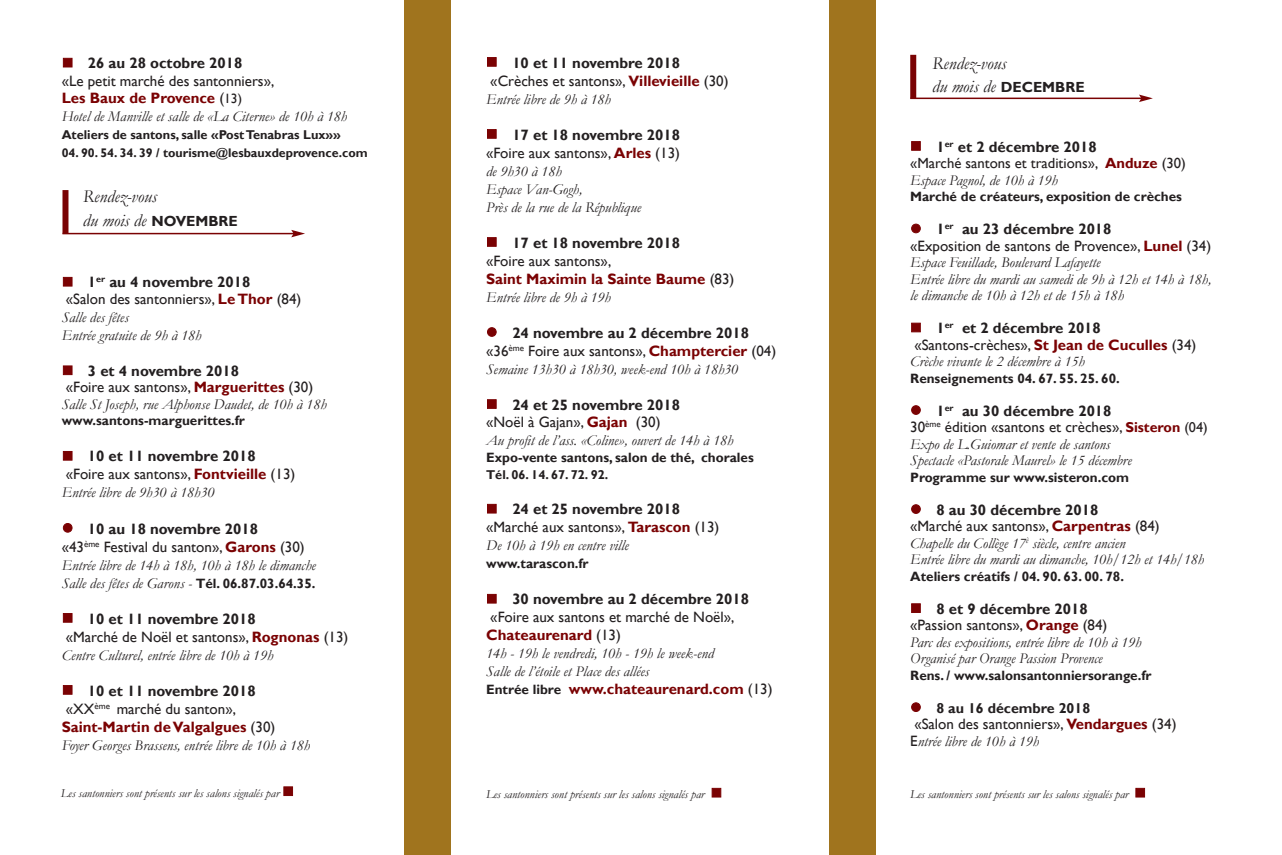
<style>
.page{position:relative;width:1282px;height:855px;background:#fff}
.page>*{position:absolute;margin:0;border:0;box-sizing:border-box;transform-origin:0 0}
.t1{font:italic 18px/23.2px "Garamond";color:#231f20}
.t2{font:italic 15px/18px "Garamond";color:#231f20}
.t3{font:15px/18px "Gill Sans";color:#231f20}
.t4{font:700 15px/18px "Gill Sans";color:#7a0203}
.t5{font:700 15px/18px "Gill Sans";color:#231f20}
.t6{font:14.7px "Gill Sans";color:#231f20}
.t7{font:700 14.25px "Gill Sans";color:#231f20}
.t8{font:700 13.5px "Gill Sans";color:#231f20}
.t9{font:700 12.75px "Gill Sans";color:#231f20}
.t10{font:700 12.45px "Gill Sans";color:#231f20}
.t11{font:italic 12px "Garamond";color:#231f20}
.s1{color:#7a0203}
.s2{font-weight:700}
.s3{font-weight:400;color:#231f20}
.s4{font-weight:400;font-size:13.5px;color:#231f20}
.s5{font-family:"Gill Sans";font-weight:700;font-style:normal;font-size:14.7px}
.s6{font-weight:700;color:#7a0203}
.s7{font-family:"Gill Sans";font-weight:700;font-style:normal;font-size:13.5px}
.s8{color:#231f20}
.s9{font-weight:400}
.s10{font-size:13.5px;color:#231f20}
.s11{font-weight:700;font-size:14.25px;color:#7a0203}
.s12{font-size:14.25px}
.s13{font-family:"Gill Sans";font-style:normal}
</style>
<div class="page">
<div style="left:62px;top:190px;width:6px;height:44px;background:#7a0203"></div>
<hr style="left:62px;top:233px;width:232px;height:1px;background:#7a0203">
<svg style="left:291px;top:230px;width:14px;height:7px"></svg>
<div style="left:910px;top:55px;width:6px;height:43px;background:#7a0203"></div>
<hr style="left:910px;top:98px;width:232px;height:1px;background:#7a0203">
<svg style="left:1139px;top:95px;width:14px;height:7px"></svg>
<div style="left:404px;top:0;width:47px;height:855px;background:#a0741e"></div>
<div style="left:829px;top:0;width:47px;height:855px;background:#a0741e"></div>
<p class="t3" style="left:62px;top:54px;width:214px"><span class="s1">■</span> <span class="s2">26 au 28 octobre 2018<br></span>«Le petit marché des santonniers»,</p>
<p class="t4" style="left:62px;top:89px;width:182px">les baux de provence <span class="s3">(</span><span class="s4">13)</span></p>
<p class="t2" style="left:62px;top:107px;width:287px">Hotel de Manville et salle de «La Citerne» de 10h à 18h</p>
<p class="t9" style="left:62px;top:127px;width:280px">ateliers de santons, salle «posttenabras lux»»</p>
<p class="t10" style="left:62px;top:145px;width:308px">04. 90. 54. 34. 39 / tourisme@lesbauxdeprovence.com</p>
<p class="t1" style="left:83px;top:185px;width:156px">Rendez-vous<br>du mois de <span class="s5">novembre</span></p>
<p class="t3" style="left:62px;top:274px;width:241px;line-height:16.5px"><span class="s1">■</span> <span class="s2">1</span><sup>er</sup> <span class="s2">au 4 novembre 2018<br></span>«Salon des santonniers», <span class="s6">lethor</span> (84)</p>
<p class="t2" style="left:62px;top:308px;width:141px">Salle des fêtes<br>Entrée gratuite de 9h à 18h</p>
<p class="t3" style="left:62px;top:362px;width:253px;line-height:16.5px"><span class="s1">■</span> <span class="s2">3 et 4 novembre 2018<br></span>«Foire aux santons», <span class="s6">marguerittes</span> (30)</p>
<p class="t2" style="left:62px;top:395px;width:266px">Salle StJoseph, rue Alphonse Daudet, de 10h à 18h</p>
<p class="t8" style="left:62px;top:413px;width:185px">www.santons-marguerittes.fr</p>
<p class="t3" style="left:62px;top:447px;width:235px"><span class="s1">■</span> <span class="s2">10 et 11 novembre 2018 </span>«Foire aux santons», <span class="s6">Fontvieille</span> (13)</p>
<p class="t2" style="left:62px;top:484px;width:154px">Entrée libre de 9h30 à 18h30</p>
<p class="t3" style="left:62px;top:519px;width:245px"><span class="s1">●</span> <span class="s2">10 au 18 novembre 2018<br></span>«43<sup>ème</sup> Festival du santon», <span class="s6">garons</span> (30)</p>
<p class="t2" style="left:62px;top:556px;width:256px">Entrée libre de 14h à 18h, 10h à 18h le dimanche<br>Salle desfêtes de Garons - <span class="s7">tél. 06.87.03.64.35.</span></p>
<p class="t3" style="left:62px;top:609px;width:288px"><span class="s1">■</span> <span class="s2">10 et 11 novembre 2018<br></span>«Marché de Noël et santons», <span class="s6">rognonas</span> (13)</p>
<p class="t2" style="left:62px;top:646px;width:213px">Centre Culturel, entrée libre de 10h à 19h</p>
<p class="t4" style="left:62px;top:681px;width:215px">■ <span class="s8">10 et 11 novembre 2018 </span><span class="s3">«XX</span><sup>ème</sup> <span class="s3">marché du santon», </span>saint-martin devalgalgues <span class="s3">(30)</span></p>
<p class="t2" style="left:62px;top:736px;width:250px">Foyer Georges Brassens, entrée libre de 10h à 18h</p>
<p class="t3" style="left:486px;top:53px;width:244px"><span class="s1">■</span> <span class="s2">10 et 11 novembre 2018 </span>«Crèches et santons», <span class="s6">villevieille</span> (30)</p>
<p class="t2" style="left:486px;top:90px;width:126px">Entrée libre de 9h à 18h</p>
<p class="t3" style="left:486px;top:125px;width:195px"><span class="s1">■</span> <span class="s2">17 et 18 novembre 2018 </span>«Foire aux santons», <span class="s6">arles</span> (13)</p>
<p class="t2" style="left:486px;top:162px;width:156px">de 9h30 à 18h<br>Espace Van-Gogh,<br>Près de la rue de la République</p>
<p class="t4" style="left:486px;top:233px;width:250px">■ <span class="s8">17 et 18 novembre 2018<br></span><span class="s3">«Foire aux santons»,<br></span>saint maximin la sainte baume <span class="s3">(83)</span></p>
<p class="t2" style="left:486px;top:288px;width:126px">Entrée libre de 9h à 19h</p>
<p class="t5" style="left:486px;top:323px;width:292px"><span class="s1">●</span> 24 novembre au 2 décembre 2018 <span class="s9">«36</span><sup>ème</sup> <span class="s9">Foire aux santons»,</span> <span class="s1">champtercier</span> <span class="s9">(04)</span></p>
<p class="t2" style="left:486px;top:360px;width:254px">Semaine 13h30 à 18h30, week-end 10h à 18h30</p>
<p class="t5" style="left:486px;top:396px;width:195px;line-height:17.4px"><span class="s1">■</span> 24 et 25 novembre 2018 <span class="s9">«Noël à Gajan»,</span> <span class="s1">gajan</span> <span class="s9">(30)</span></p>
<p class="t2" style="left:486px;top:431px;width:249px">Au profit de l’ass. «Coline», ouvert de 14h à 18h</p>
<p class="t8" style="left:486px;top:449px;width:269px">expo-vente santons, salon de thé, chorales</p>
<p class="t9" style="left:486px;top:467px;width:124px">tél. 06. 14. 67. 72. 92.</p>
<p class="t3" style="left:486px;top:500px;width:235px"><span class="s1">■</span> <span class="s2">24 et 25 novembre 2018 </span>«Marché aux santons», <span class="s6">tarascon</span> (13)</p>
<p class="t2" style="left:486px;top:537px;width:144px">De 10h à 19h en centre ville</p>
<p class="t8" style="left:486px;top:556px;width:104px">www.tarascon.fr</p>
<p class="t3" style="left:486px;top:590px;width:264px"><span class="s1">■</span> <span class="s2">30 novembre au 2 décembre 2018 </span>«Foire aux santons et marché de Noël», <span class="s6">chateaurenard</span> (13)</p>
<p class="t2" style="left:486px;top:645px;width:229px">14h - 19h le vendredi, 10h - 19h le week-end<br>Salle de l’étoile et Place des allées</p>
<p class="t4" style="left:486px;top:680px;width:288px"><span class="s10">entrée libre</span> www.chateaurenard.com <span class="s3">(13)</span></p>
<p class="t1" style="left:932px;top:52px;width:154px">Rendez-vous<br>du mois de <span class="s5">decembre</span></p>
<p class="t5" style="left:910px;top:137px;width:188px"><span class="s1">■</span> 1<sup>er</sup> et 2 décembre 2018</p>
<p class="t6" style="left:910px;top:155px;width:277px">«Marché santons et traditions», <span class="s6">anduze</span> (30)</p>
<p class="t2" style="left:910px;top:171px;width:149px">Espace Pagnol, de 10h à 19h</p>
<p class="t8" style="left:910px;top:189px;width:273px">marché de créateurs, exposition de crèches</p>
<p class="t3" style="left:910px;top:221px;width:303px;line-height:16.5px"><span class="s1">●</span> <span class="s2">1</span><sup>er</sup> <span class="s2">au 23 décembre 2018<br></span>«Exposition de santons de Provence», <span class="s6">lunel</span> (34)</p>
<p class="t2" style="left:910px;top:254px;width:303px;line-height:16.5px">Espace Feuillade, Boulevard Lafayette<br>Entrée libre du mardi au samedi de 9h à 12h et 14h à 18h, le dimanche de 10h à 12h et de 15h à 18h</p>
<p class="t3" style="left:910px;top:320px;width:288px;line-height:16.5px"><span class="s1">■</span> <span class="s2">1</span><sup>er</sup> <span class="s2">et 2 décembre 2018 </span>«Santons-crèches», <span class="s6">st jean de cuculles</span> (34)</p>
<p class="t2" style="left:910px;top:353px;width:176px">Crèche vivante le 2 décembre à 15h</p>
<p class="t8" style="left:910px;top:370px;width:211px">renseignements 04. 67. 55. 25. 60.</p>
<p class="t3" style="left:910px;top:402px;width:299px;line-height:16.5px"><span class="s1">●</span> <span class="s2">1</span><sup>er</sup> <span class="s2">au 30 décembre 2018<br></span>30<sup>ème</sup> édition «santons et crèches», <span class="s11">sisteron</span> <span class="s12">(04)</span></p>
<p class="t2" style="left:910px;top:436px;width:223px;line-height:16.5px">Expo de L.Guiomar et vente de santons<br>Spectacle «Pastorale Maurel» le 15 décembre</p>
<p class="t8" style="left:910px;top:469px;width:220px">programme sur www.sisteron.com</p>
<p class="t3" style="left:910px;top:501px;width:251px;line-height:16.5px"><span class="s1">●</span> <span class="s2">8 au 30 décembre 2018<br></span>«Marché aux santons», <span class="s6">carpentras</span> (84)</p>
<p class="t2" style="left:910px;top:535px;width:295px;line-height:16.5px">Chapelle du Collège 17<sup>è</sup> siècle, centre ancien<br>Entrée libre du mardi au dimanche, 10h/12h et 14h/18h</p>
<p class="t8" style="left:910px;top:568px;width:215px">ateliers créatifs / 04. 90. 63. 00. 78.</p>
<p class="t3" style="left:910px;top:600px;width:199px;line-height:16.5px"><span class="s1">■</span> <span class="s2">8 et 9 décembre 2018 </span>«Passion santons», <span class="s6">orange</span> (84)</p>
<p class="t2" style="left:910px;top:634px;width:233px;line-height:16.5px">Parc des expositions, entrée libre de 10h à 19h<br>Organisépar Orange Passion Provence</p>
<p class="t8" style="left:910px;top:667px;width:243px">rens. / www.salonsantonniersorange.fr</p>
<p class="t7" style="left:910px;top:699px;width:181px"><span class="s1">●</span> 8 au 16 décembre 2018</p>
<p class="t3" style="left:914px;top:715px;width:264px">«Salon des santonniers», <span class="s6">vendargues</span> (34)</p>
<p class="t2" style="left:910px;top:732px;width:130px"><span class="s13">E</span>ntrée libre de 10h à 19h</p>
<p class="t11" style="left:61px;top:786px;width:234px">Les santonniers sontprésents sur les salons signalés par <span class="s1">■</span></p>
<p class="t11" style="left:486px;top:788px;width:237px">Les santonniers sontprésents sur les salons signalés par <span class="s1">■</span></p>
<p class="t11" style="left:910px;top:788px;width:237px">Les santonniers sontprésents sur les salons signalés par <span class="s1">■</span></p>
</div>
